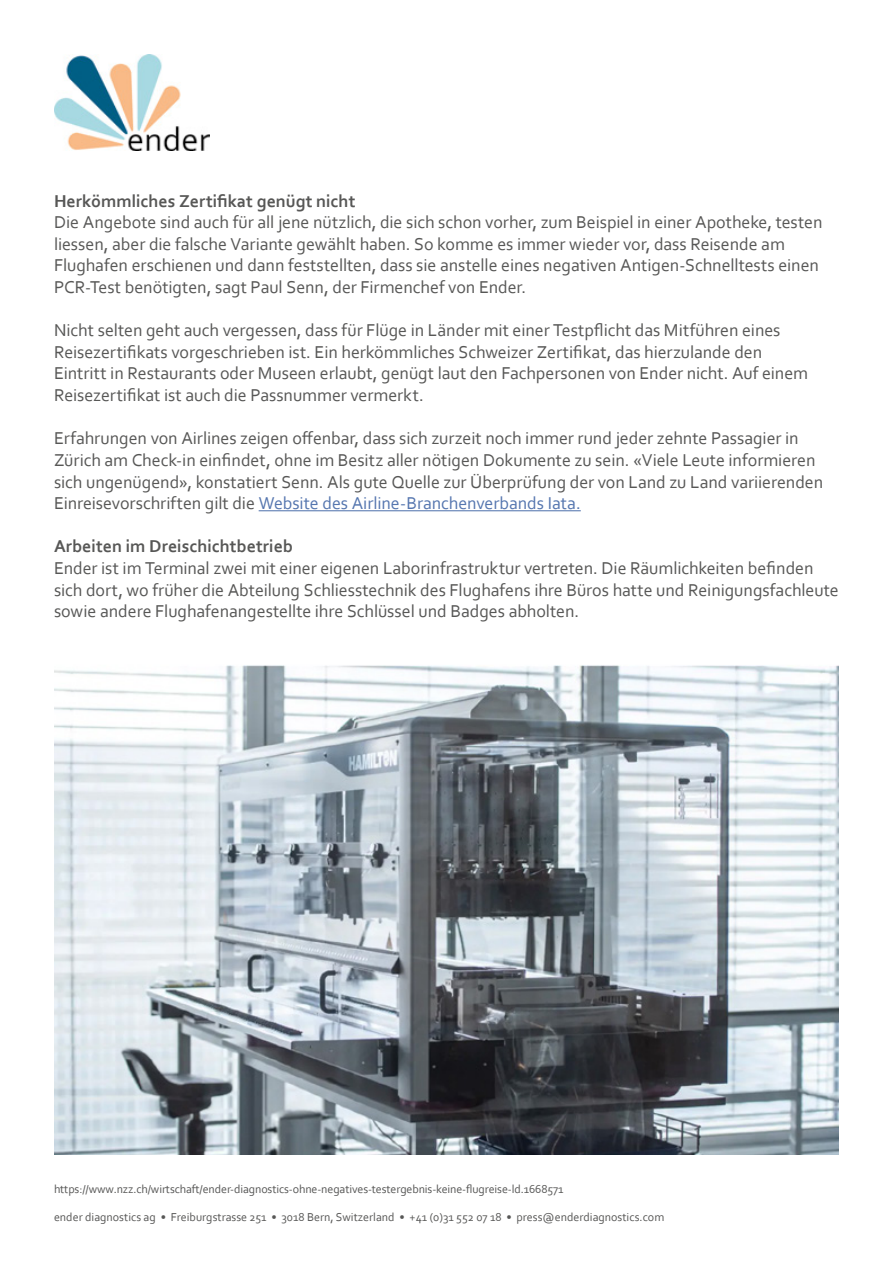
<style>
.page{position:relative;width:893px;height:1263px;background:#fff}
.page>*{position:absolute;margin:0;border:0;box-sizing:border-box;transform-origin:0 0}
.t1{font:18px/21.6px "Corbel";letter-spacing:-.005em;color:#575756}
.t2{font:700 18px "Corbel";color:#575756}
.t3{font:12px "Corbel";color:#575756}
.s1{color:#5576af}
</style>
<div class="page">
<hr style="left:259px;top:510px;width:322px;height:1px;background:#5576af">
<img style="left:54px;top:665px;width:785px;height:489px">
<img style="left:54px;top:54px;width:155px;height:97px">
<p class="t2" style="left:54px;top:190px;width:303px">Herkömmliches Zertifikat genügt nicht</p>
<p class="t1" style="left:54px;top:211px;width:770px">Die Angebote sind auch für all jene nützlich, die sich schon vorher, zum Beispiel in einer Apotheke, testen liessen, aber die falsche Variante gewählt haben. So komme es immer wieder vor, dass Reisende am Flughafen erschienen und dann feststellten, dass sie anstelle eines negativen Antigen-Schnelltests einen PCR-Test benötigten, sagt Paul Senn, der Firmenchef von Ender.</p>
<p class="t1" style="left:54px;top:319px;width:756px">Nicht selten geht auch vergessen, dass für Flüge in Länder mit einer Testpflicht das Mitführen eines Reisezertifikats vorgeschrieben ist. Ein herkömmliches Schweizer Zertifikat, das hierzulande den Eintritt in Restaurants oder Museen erlaubt, genügt laut den Fachpersonen von Ender nicht. Auf einem Reisezertifikat ist auch die Passnummer vermerkt.</p>
<p class="t1" style="left:54px;top:427px;width:771px">Erfahrungen von Airlines zeigen offenbar, dass sich zurzeit noch immer rund jeder zehnte Passagier in Zürich am Check-in einfindet, ohne im Besitz aller nötigen Dokumente zu sein. «Viele Leute informieren sich ungenügend», konstatiert Senn. Als gute Quelle zur Überprüfung der von Land zu Land variierenden Einreisevorschriften gilt die <span class="s1">Website des Airline-Branchenverbands Iata.</span></p>
<p class="t2" style="left:54px;top:535px;width:240px">Arbeiten im Dreischichtbetrieb</p>
<p class="t1" style="left:54px;top:557px;width:786px">Ender ist im Terminal zwei mit einer eigenen Laborinfrastruktur vertreten. Die Räumlichkeiten befinden sich dort, wo früher die Abteilung Schliesstechnik des Flughafens ihre Büros hatte und Reinigungsfachleute sowie andere Flughafenangestellte ihre Schlüssel und Badges abholten.</p>
<p class="t3" style="left:54px;top:1181px;width:511px">https://www.nzz.ch/wirtschaft/ender-diagnostics-ohne-negatives-testergebnis-keine-flugreise-ld.1668571</p>
<p class="t3" style="left:54px;top:1210px;width:612px">ender diagnostics ag • Freiburgstrasse 251 • 3018 Bern, Switzerland • +41 (0)31 552 07 18 • press@enderdiagnostics.com</p>
</div>
